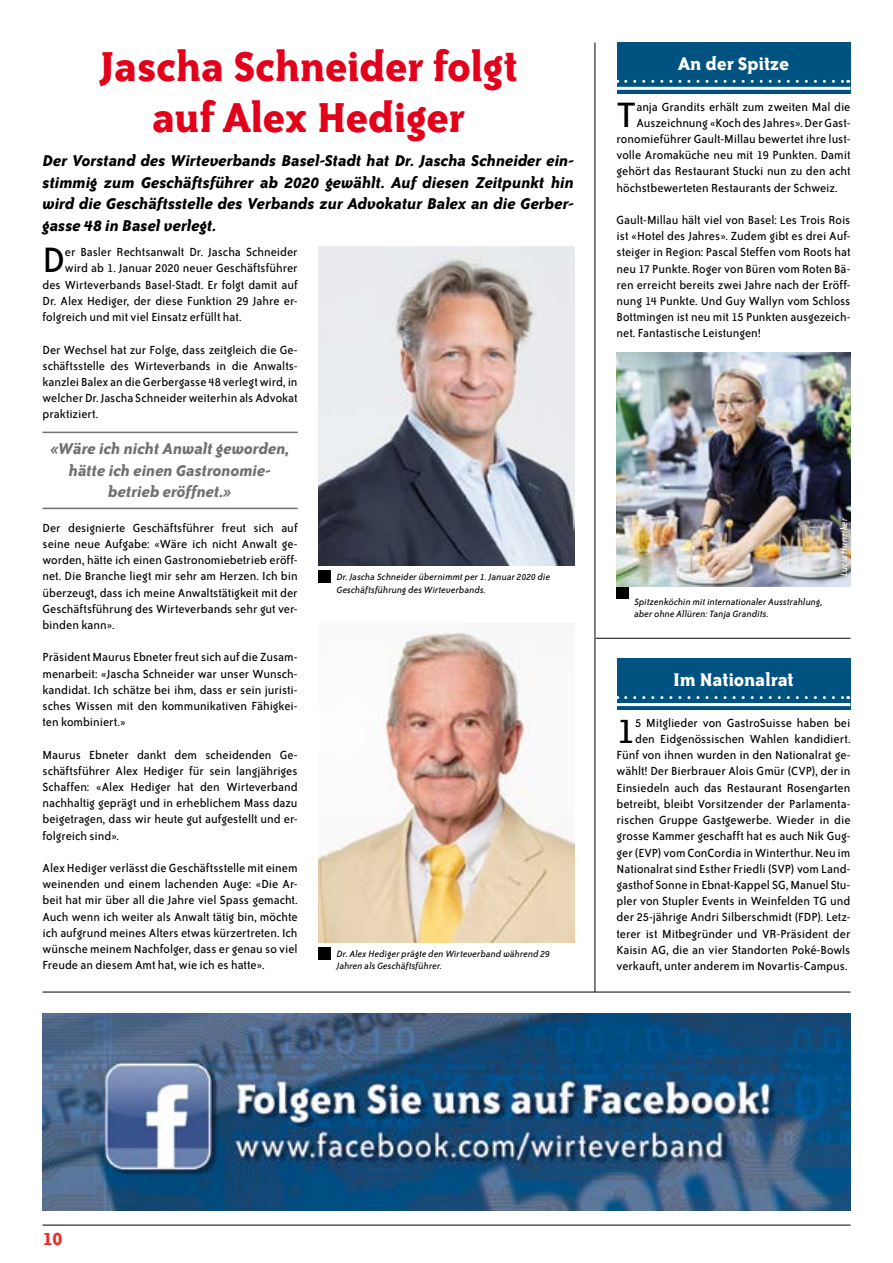
<style>
.page{position:relative;width:893px;height:1263px;background:#fff}
.page>*{position:absolute;margin:0;border:0;box-sizing:border-box;transform-origin:0 0}
.t1{font:700 48px/51px "Bailey Quad ITC";letter-spacing:-.015em;color:#e2001a;text-align:center}
.t2{font:40.5px "Bailey Sans ITC";color:#000}
.t3{font:700 21px "Bailey Quad ITC";letter-spacing:-.01em;color:#fff}
.t4{font:700 21px "Bailey Sans ITC";color:#e4312b}
.t5{font:italic 700 18px/21.6px "Bailey Sans ITC";letter-spacing:-.01em;color:#000;text-align:justify}
.t6{font:italic 700 18px/21.6px "Bailey Sans ITC";letter-spacing:-.01em;color:#707172;text-align:center}
.t7{font:13.5px/16.2px "Bailey Sans ITC";letter-spacing:-.005em;color:#000;text-align:justify}
.t8{font:italic 10.5px/12.6px "Bailey Sans ITC";letter-spacing:.005em;color:#000}
.t9{font:italic 10.5px "Bailey Sans ITC";color:#fff}
</style>
<div class="page">
<hr style="left:595px;top:43px;width:1px;height:949px;background:#000">
<hr style="left:43px;top:992px;width:807px;height:1px;background:#000">
<hr style="left:596px;top:638px;width:254px;height:1px;background:#000">
<hr style="left:43px;top:1225px;width:807px;height:1px;background:#000">
<div style="left:617px;top:43px;width:233px;height:51px;background:#005380"></div>
<div style="left:617px;top:659px;width:233px;height:51px;background:#005380"></div>
<svg style="left:626px;top:80px;width:223px;height:3px"></svg>
<svg style="left:626px;top:696px;width:223px;height:3px"></svg>
<hr style="left:617px;top:87px;width:233px;height:3px;background:#fff">
<hr style="left:617px;top:703px;width:233px;height:3px;background:#fff">
<div style="left:617px;top:587px;width:12px;height:12px;background:#000"></div>
<img style="left:617px;top:353px;width:233px;height:233px">
<svg style="left:831px;top:509px;width:20px;height:72px"></svg>
<div style="left:319px;top:947px;width:12px;height:12px;background:#000"></div>
<div style="left:319px;top:570px;width:12px;height:12px;background:#000"></div>
<img style="left:319px;top:632px;width:255px;height:310px">
<img style="left:319px;top:247px;width:255px;height:319px">
<hr style="left:43px;top:432px;width:255px;height:1px;background:#707172">
<hr style="left:43px;top:508px;width:255px;height:1px;background:#707172">
<img style="left:43px;top:1013px;width:807px;height:197px">
<h1 class="t1" style="left:99px;top:40px;width:421px">Jascha Schneider folgt auf Alex Hediger</h1>
<p class="t5" style="left:43px;top:150px;width:533px">Der Vorstand des Wirteverbands Basel-Stadt hat Dr. Jascha Schneider ein&shy;stimmig zum Geschäftsführer ab 2020 gewählt. Auf diesen Zeitpunkt hin wird die Geschäftsstelle des Verbands zur Advokatur Balex an die Gerber&shy;gasse 48 in Basel verlegt.</p>
<h2 class="t2" style="left:43px;top:239px;width:24px">D</h2>
<p class="t7" style="left:65px;top:244px;width:234px">er Basler Rechtsanwalt Dr. Jascha Schneider</p>
<p class="t7" style="left:65px;top:261px;width:234px">wird ab 1. Januar 2020 neuer Geschäftsführer</p>
<p class="t7" style="left:43px;top:277px;width:257px">des Wirteverbands Basel-Stadt. Er folgt damit auf</p>
<p class="t7" style="left:43px;top:293px;width:257px">Dr. Alex Hediger, der diese Funktion 29 Jahre er-</p>
<p class="t7" style="left:43px;top:309px;width:200px">folgreich und mit viel Einsatz erfüllt hat.</p>
<p class="t7" style="left:43px;top:342px;width:257px">Der Wechsel hat zur Folge, dass zeitgleich die Ge&shy;schäftsstelle des Wirteverbands in die Anwalts&shy;kanzlei Balex an die Gerbergasse 48 verlegt wird, in welcher Dr. Jascha Schneider weiterhin als Advokat praktiziert.</p>
<h3 class="t6" style="left:50px;top:438px;width:241px">«Wäre ich nicht Anwalt geworden, hätte ich einen Gastronomie&shy;betrieb eröffnet.»</h3>
<p class="t7" style="left:43px;top:520px;width:257px">Der designierte Geschäftsführer freut sich auf seine neue Aufgabe: «Wäre ich nicht Anwalt ge&shy;worden, hätte ich einen Gastronomiebetrieb eröff&shy;net. Die Branche liegt mir sehr am Herzen. Ich bin überzeugt, dass ich meine Anwaltstätigkeit mit der Geschäftsführung des Wirteverbands sehr gut ver&shy;binden kann».</p>
<p class="t7" style="left:43px;top:649px;width:257px">Präsident Maurus Ebneter freut sich auf die Zusam&shy;menarbeit: «Jascha Schneider war unser Wunsch&shy;kandidat. Ich schätze bei ihm, dass er sein juristi&shy;sches Wissen mit den kommunikativen Fähigkei&shy;ten kombiniert.»</p>
<p class="t7" style="left:43px;top:747px;width:257px">Maurus Ebneter dankt dem scheidenden Ge&shy;schäftsführer Alex Hediger für sein langjähriges Schaffen: «Alex Hediger hat den Wirteverband nachhaltig geprägt und in erheblichem Mass dazu beigetragen, dass wir heute gut aufgestellt und er&shy;folgreich sind».</p>
<p class="t7" style="left:43px;top:860px;width:257px">Alex Hediger verlässt die Geschäftsstelle mit einem weinenden und einem lachenden Auge: «Die Ar&shy;beit hat mir über all die Jahre viel Spass gemacht.<br>Auch wenn ich weiter als Anwalt tätig bin, möchte ich aufgrund meines Alters etwas kürzertreten. Ich wünsche meinem Nachfolger, dass er genau so viel Freude an diesem Amt hat, wie ich es hatte».</p>
<p class="t8" style="left:337px;top:570px;width:215px">Dr. Jascha Schneider übernimmt per 1. Januar 2020 die<br>Geschäftsführung des Wirteverbands.</p>
<p class="t8" style="left:337px;top:947px;width:215px">Dr. Alex Hediger prägte den Wirteverband während 29<br>Jahren als Geschäftsführer.</p>
<h3 class="t3" style="left:678px;top:52px;width:112px">An der Spitze</h3>
<h2 class="t2" style="left:617px;top:93px;width:21px">T</h2>
<p class="t7" style="left:636px;top:99px;width:216px">anja Grandits erhält zum zweiten Mal die</p>
<p class="t7" style="left:636px;top:115px;width:216px">Auszeichnung «Koch des Jahres». Der Gast-</p>
<p class="t7" style="left:617px;top:131px;width:235px">ronomieführer Gault-Millau bewertet ihre lust-</p>
<p class="t7" style="left:617px;top:147px;width:235px">volle Aromaküche neu mit 19 Punkten. Damit</p>
<p class="t7" style="left:617px;top:163px;width:235px">gehört das Restaurant Stucki nun zu den acht</p>
<p class="t7" style="left:617px;top:180px;width:222px">höchstbewerteten Restaurants der Schweiz.</p>
<p class="t7" style="left:617px;top:212px;width:235px">Gault-Millau hält viel von Basel: Les Trois Rois ist «Hotel des Jahres». Zudem gibt es drei Auf&shy;steiger in Region: Pascal Steffen vom Roots hat neu 17 Punkte. Roger von Büren vom Roten Bä&shy;ren erreicht bereits zwei Jahre nach der Eröff&shy;nung 14 Punkte. Und Guy Wallyn vom Schloss Bottmingen ist neu mit 15 Punkten ausgezeich&shy;net. Fantastische Leistungen!</p>
<p class="t8" style="left:634px;top:595px;width:190px">Spitzenköchin mit internationaler Ausstrahlung, aber ohne Allüren: Tanja Grandits.</p>
<p class="t9" style="left:838px;top:576px;width:59px;rotate:-90deg">Lucia Hunziker</p>
<h3 class="t3" style="left:673px;top:668px;width:122px">Im Nationalrat</h3>
<p class="t7" style="left:617px;top:715px;width:235px;text-align:right">5 Mitglieder von GastroSuisse haben bei den Eidgenössischen Wahlen kandidiert.<br>Fünf von ihnen wurden in den Nationalrat ge&shy;wählt! Der Bierbrauer Alois Gmür (CVP), der in Einsiedeln auch das Restaurant Rosengarten betreibt, bleibt Vorsitzender der Parlamenta&shy;rischen Gruppe Gastgewerbe. Wieder in die grosse Kammer geschafft hat es auch Nik Gug&shy;ger (EVP) vom ConCordia in Winterthur. Neu im Nationalrat sind Esther Friedli (SVP) vom Land&shy;gasthof Sonne in Ebnat-Kappel SG, Manuel Stu&shy;pler von Stupler Events in Weinfelden TG und der 25-jährige Andri Silberschmidt (FDP). Letz&shy;terer ist Mitbegründer und VR-Präsident der Kaisin AG, die an vier Standorten Poké-Bowls verkauft, unter anderem im Novartis-Campus.</p>
<h2 class="t2" style="left:617px;top:709px;width:20px">1</h2>
<h3 class="t4" style="left:43px;top:1228px;width:22px">10</h3>
</div>
